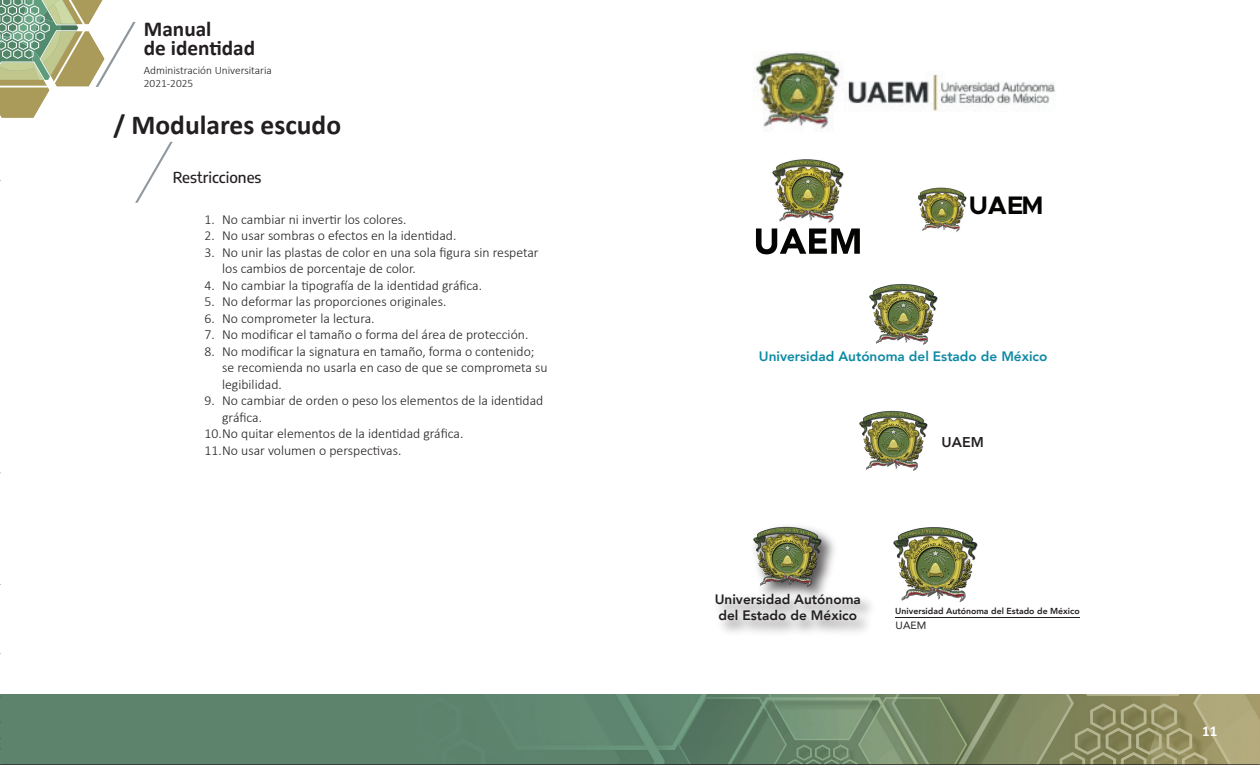
<style>
.page{position:relative;width:1260px;height:765px;background:#fff}
.page>*{position:absolute;margin:0;border:0;box-sizing:border-box;transform-origin:0 0}
.t1{font:700 27.5px "Calibri";color:#231f20}
.t2{font:700 25.5px "Metropolis";color:#040503}
.t3{font:700 21.25px/19.9px "Calibri";color:#231f20}
.t4{font:100 condensed 15px "Encode Sans";color:#231f20}
.t5{font:700 15px "Calibri";color:#fff}
.t6{font:800 14.12px "Avenir";color:#231f20}
.t7{font:300 13.75px/16.5px "Calibri";color:#231f20}
.t8{font:800 13.62px/16.4px "Avenir";color:#231f20}
.t9{font:800 13.62px "Avenir";color:#0d89a4}
.t10{font:300 11.38px/12.8px "Calibri";color:#231f20}
.t11{font:10.5px "Avenir";color:#231f20}
.t12{font:800 8.75px "Avenir";color:#231f20}
</style>
<div class="page">
<img style="left:0;top:694px;width:1260px;height:70px">
<hr style="left:0;top:764px;width:1260px;height:1px;background:#231f20">
<svg style="left:0;top:0;width:136px;height:118px"></svg>
<img style="left:753px;top:51px;width:303px;height:80px">
<svg style="left:135px;top:142px;width:38px;height:61px"></svg>
<img style="left:753px;top:532px;width:82px;height:53px">
<img style="left:754px;top:526px;width:68px;height:59px">
<img style="left:718px;top:585px;width:153px;height:47px">
<img style="left:869px;top:283px;width:68px;height:62px">
<img style="left:860px;top:410px;width:67px;height:61px">
<img style="left:894px;top:527px;width:84px;height:76px">
<hr style="left:895px;top:618px;width:185px;height:1px;background:#231f20">
<img style="left:918px;top:187px;width:49px;height:45px">
<svg style="left:756px;top:228px;width:104px;height:26px"></svg>
<img style="left:773px;top:159px;width:70px;height:64px">
<h3 class="t3" style="left:144px;top:18px;width:113px">Manual<br>de identidad</h3>
<p class="t10" style="left:144px;top:64px;width:130px">Administración Universitaria<br>2021-2025</p>
<h1 class="t1" style="left:113px;top:105px;width:229px">/ Modulares escudo</h1>
<p class="t4" style="left:173px;top:167px;width:90px">Restricciones</p>
<p class="t7" style="left:204px;top:211px;width:204px">1. No cambiar ni invertir los colores.</p>
<p class="t7" style="left:204px;top:227px;width:253px">2. No usar sombras o efectos en la identidad.</p>
<p class="t7" style="left:222px;top:244px;width:318px;text-indent:-18px">3. No unir las plastas de color en una sola figura sin respetar los cambios de porcentaje de color.</p>
<p class="t7" style="left:204px;top:277px;width:279px">4. No cambiar la tipografía de la identidad gráfica.</p>
<p class="t7" style="left:204px;top:293px;width:244px">5. No deformar las proporciones originales.</p>
<p class="t7" style="left:204px;top:310px;width:172px">6. No comprometer la lectura.</p>
<p class="t7" style="left:204px;top:326px;width:325px">7. No modificar el tamaño o forma del área de protección.</p>
<p class="t7" style="left:222px;top:343px;width:327px;text-indent:-18px">8. No modificar la signatura en tamaño, forma o contenido; se recomienda no usarla en caso de que se comprometa su legibilidad.</p>
<p class="t7" style="left:204px;top:392px;width:340px">9. No cambiar de orden o peso los elementos de la identidad</p>
<p class="t7" style="left:222px;top:409px;width:41px">gráfica.</p>
<p class="t7" style="left:204px;top:425px;width:260px">10.No quitar elementos de la identidad gráfica.</p>
<p class="t7" style="left:204px;top:442px;width:198px">11.No usar volumen o perspectivas.</p>
<h2 class="t2" style="left:969px;top:189px;width:76px">UAEM</h2>
<p class="t9" style="left:759px;top:346px;width:290px">Universidad Autónoma del Estado de México</p>
<p class="t6" style="left:942px;top:431px;width:44px">UAEM</p>
<p class="t8" style="left:715px;top:591px;width:148px">Universidad Autónoma del Estado de México</p>
<p class="t12" style="left:895px;top:605px;width:186px">Universidad Autónoma del Estado de México</p>
<p class="t11" style="left:896px;top:616px;width:32px">UAEM</p>
<p class="t5" style="left:1202px;top:720px;width:17px">11</p>
</div>
